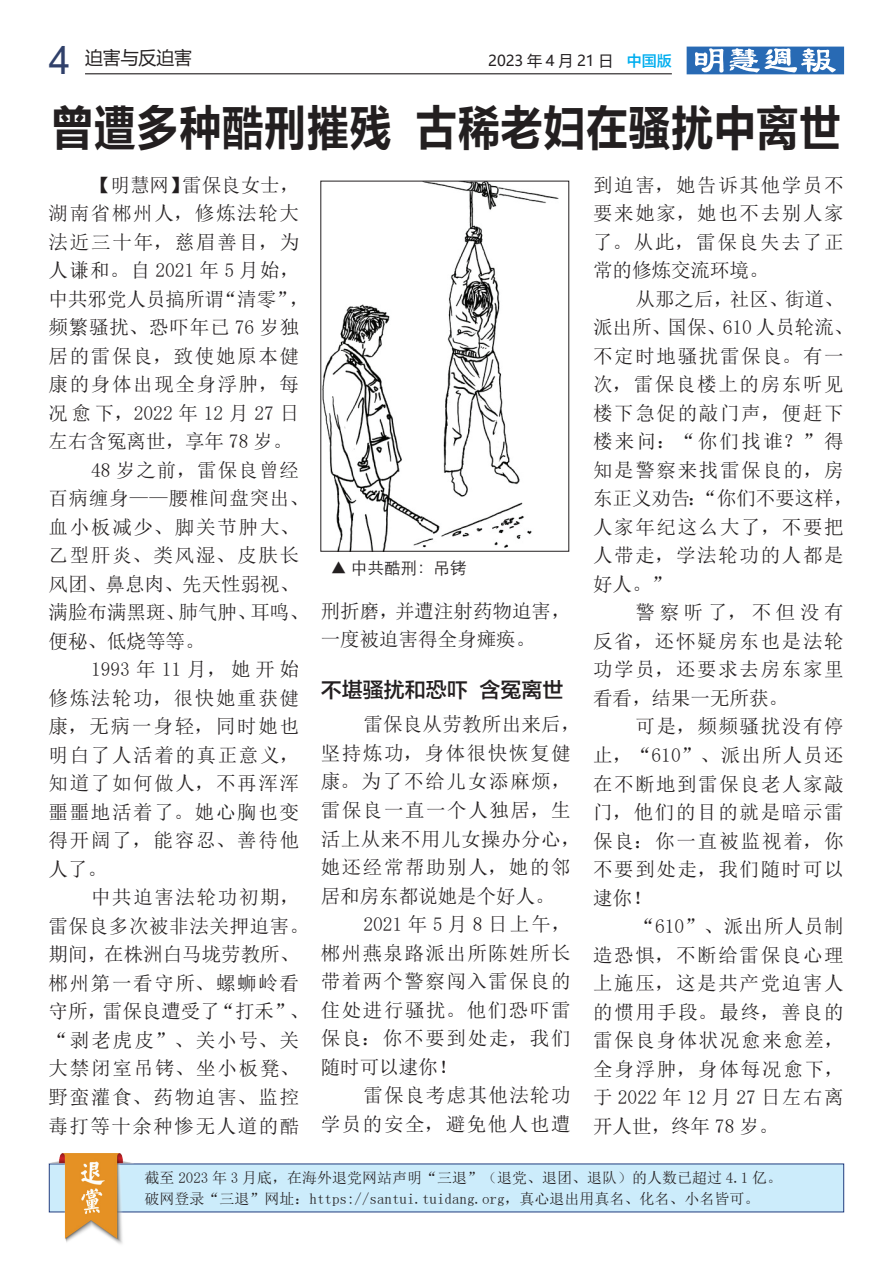
<style>
.page{position:relative;width:893px;height:1263px;background:#fff}
.page>*{position:absolute;margin:0;border:0;box-sizing:border-box;transform-origin:0 0}
.t1{font:49.5px "FZLTCHK GBK1 0";letter-spacing:-.01em;color:#231f20;scale:.87 1}
.t2{font:39px "Arial";color:#30406a}
.t3{font:21px "FZLTZHK GBK1 0";color:#231f20}
.t4{font:19.5px/28.5px "N Sim Sun";letter-spacing:.085em;color:#231f20;text-align:justify}
.t5{font:19.5px/28.5px "N Sim Sun";color:#231f20}
.t6{font:19.5px "N Sim Sun";letter-spacing:.035em;color:#231f20}
.t7{font:19.5px "N Sim Sun";letter-spacing:.04em;color:#231f20}
.t8{font:19.5px "N Sim Sun";letter-spacing:.03em;color:#231f20}
.t9{font:19.5px "N Sim Sun";letter-spacing:.245em;color:#231f20}
.t10{font:19.5px "N Sim Sun";letter-spacing:.06em;color:#231f20}
.t11{font:18px "Microsoft Ya Hei";letter-spacing:-.01em;color:#231f20}
.t12{font:16.5px "ST Xihei";color:#231f20}
.t13{font:15px/21px "Sim Sun";color:#231f20}
.t14{font:15px "Microsoft Ya Hei";color:#231f20}
.s1{font-family:"FZLTZHK GBK1 0";color:#00aeef}
</style>
<div class="page">
<hr style="left:85px;top:73px;width:587px;height:1px;background:#231f20">
<svg style="left:687px;top:47px;width:157px;height:27px"></svg>
<div style="left:49px;top:1163px;width:795px;height:49px;background:#ccecfb"></div>
<img style="left:49px;top:1153px;width:85px;height:91px">
<img style="left:322px;top:183px;width:237px;height:367px">
<h2 class="t2" style="left:49px;top:34px;width:23px">4</h2>
<p class="t14" style="left:488px;top:50px;width:185px">2023 年 4 月 21 日 <span class="s1">中国版</span></p>
<p class="t11" style="left:85px;top:46px;width:109px">迫害与反迫害</p>
<h1 class="t1" style="left:51px;top:100px;width:911px">曾遭多种酷刑摧残 古稀老妇在骚扰中离世</h1>
<p class="t5" style="left:91px;top:170px;width:210px">【明慧网】雷保良女士，</p>
<p class="t4" style="left:49px;top:199px;width:252px">湖南省郴州人，修炼法轮大</p>
<p class="t4" style="left:49px;top:227px;width:252px">法近三十年，慈眉善目，为</p>
<p class="t6" style="left:49px;top:260px;width:252px">人谦和。自 2021 年 5 月始，</p>
<p class="t5" style="left:49px;top:284px;width:262px">中共邪党人员搞所谓“清零”，</p>
<p class="t7" style="left:49px;top:317px;width:252px">频繁骚扰、恐吓年已 76 岁独</p>
<p class="t4" style="left:49px;top:341px;width:252px">居的雷保良，致使她原本健</p>
<p class="t4" style="left:49px;top:370px;width:252px">康的身体出现全身浮肿，每</p>
<p class="t5" style="left:49px;top:398px;width:252px">况愈下，2022 年 12 月 27 日</p>
<p class="t5" style="left:49px;top:427px;width:245px">左右含冤离世，享年 78 岁。</p>
<p class="t10" style="left:91px;top:460px;width:210px">48 岁之前，雷保良曾经</p>
<p class="t6" style="left:49px;top:488px;width:262px">百病缠身——腰椎间盘突出、</p>
<p class="t4" style="left:49px;top:512px;width:252px">血小板减少、脚关节肿大、</p>
<p class="t4" style="left:49px;top:541px;width:252px">乙型肝炎、类风湿、皮肤长</p>
<p class="t5" style="left:49px;top:569px;width:252px">风团、鼻息肉、先天性弱视、</p>
<p class="t5" style="left:49px;top:598px;width:262px">满脸布满黑斑、肺气肿、耳鸣、</p>
<p class="t4" style="left:49px;top:626px;width:157px">便秘、低烧等等。</p>
<p class="t9" style="left:91px;top:659px;width:210px">1993年11月，她开始</p>
<p class="t4" style="left:49px;top:683px;width:252px">修炼法轮功，很快她重获健</p>
<p class="t4" style="left:49px;top:712px;width:252px">康，无病一身轻，同时她也</p>
<p class="t4" style="left:49px;top:741px;width:252px">明白了人活着的真正意义，</p>
<p class="t4" style="left:49px;top:769px;width:252px">知道了如何做人，不再浑浑</p>
<p class="t4" style="left:49px;top:798px;width:252px">噩噩地活着了。她心胸也变</p>
<p class="t4" style="left:49px;top:826px;width:252px">得开阔了，能容忍、善待他</p>
<p class="t4" style="left:49px;top:855px;width:60px">人了。</p>
<p class="t4" style="left:91px;top:883px;width:210px">中共迫害法轮功初期，</p>
<p class="t8" style="left:49px;top:916px;width:262px">雷保良多次被非法关押迫害。</p>
<p class="t5" style="left:49px;top:940px;width:252px">期间，在株洲白马垅劳教所、</p>
<p class="t4" style="left:49px;top:969px;width:252px">郴州第一看守所、螺蛳岭看</p>
<p class="t5" style="left:49px;top:997px;width:262px">守所，雷保良遭受了“打禾”、</p>
<p class="t4" style="left:49px;top:1026px;width:252px">“剥老虎皮”、关小号、关</p>
<p class="t4" style="left:49px;top:1054px;width:252px">大禁闭室吊铐、坐小板凳、</p>
<p class="t4" style="left:49px;top:1083px;width:252px">野蛮灌食、药物迫害、监控</p>
<p class="t4" style="left:49px;top:1111px;width:252px">毒打等十余种惨无人道的酷</p>
<p class="t4" style="left:593px;top:170px;width:252px">到迫害，她告诉其他学员不要来她家，她也不去别人家了。从此，雷保良失去了正常的修炼交流环境。</p>
<p class="t4" style="left:593px;top:284px;width:262px;text-align:left;text-indent:43px">从那之后，社区、街道、派出所、国保、610 人员轮流、不定时地骚扰雷保良。有一次，雷保良楼上的房东听见楼下急促的敲门声，便赶下楼来问：“你们找谁？”得知是警察来找雷保良的，房东正义劝告：“你们不要这样，人家年纪这么大了，不要把人带走，学法轮功的人都是好人。”</p>
<p class="t4" style="left:593px;top:598px;width:252px;text-indent:43px">警察听了，不但没有反省，还怀疑房东也是法轮功学员，还要求去房东家里看看，结果一无所获。</p>
<p class="t4" style="left:593px;top:712px;width:252px;text-indent:43px">可是，频频骚扰没有停止，“610”、派出所人员还在不断地到雷保良老人家敲门，他们的目的就是暗示雷保良：你一直被监视着，你不要到处走，我们随时可以逮你！</p>
<p class="t4" style="left:593px;top:912px;width:252px;text-indent:43px">“610”、派出所人员制造恐惧，不断给雷保良心理上施压，这是共产党迫害人的惯用手段。最终，善良的雷保良身体状况愈来愈差，全身浮肿，身体每况愈下，于 2022 年 12 月 27 日左右离开人世，终年 78 岁。</p>
<p class="t13" style="left:145px;top:1167px;width:639px">截至 2023 年 3 月底，在海外退党网站声明“三退”（退党、退团、退队）的人数已超过 4.1 亿。破网登录“三退”网址：https://santui.tuidang.org，真心退出用真名、化名、小名皆可。</p>
<p class="t12" style="left:330px;top:555px;width:138px">▲ 中共酷刑：吊铐</p>
<p class="t5" style="left:321px;top:596px;width:251px">刑折磨，并遭注射药物迫害，一度被迫害得全身瘫痪。</p>
<p class="t3" style="left:321px;top:678px;width:244px">不堪骚扰和恐吓 含冤离世</p>
<p class="t4" style="left:321px;top:710px;width:261px;text-align:left;text-indent:43px">雷保良从劳教所出来后，坚持炼功，身体很快恢复健康。为了不给儿女添麻烦，雷保良一直一个人独居，生活上从来不用儿女操办分心，她还经常帮助别人，她的邻居和房东都说她是个好人。</p>
<p class="t4" style="left:321px;top:910px;width:251px;text-indent:43px">2021 年 5 月 8 日上午，郴州燕泉路派出所陈姓所长带着两个警察闯入雷保良的住处进行骚扰。他们恐吓雷保良：你不要到处走，我们随时可以逮你！</p>
<p class="t4" style="left:321px;top:1081px;width:251px;text-align:right">雷保良考虑其他法轮功<br>学员的安全，避免他人也遭</p>
</div>
